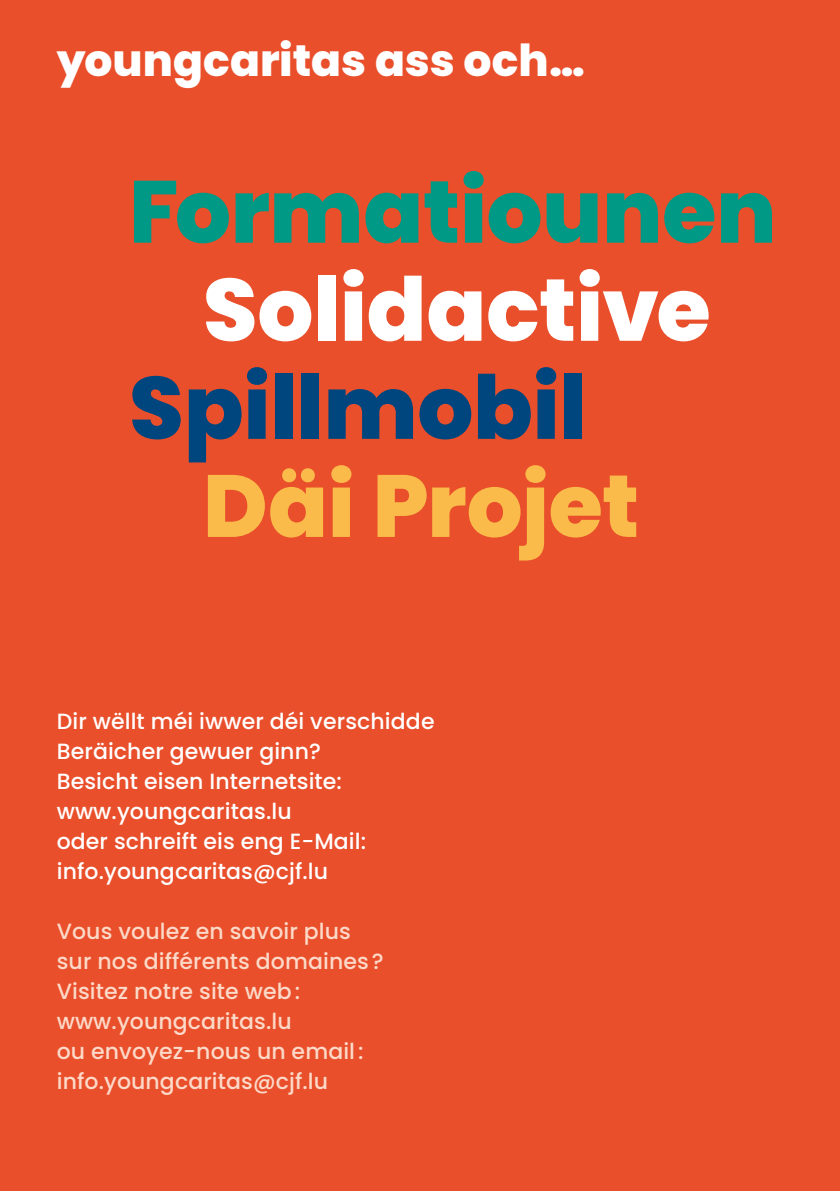
<style>
.page{position:relative;width:840px;height:1191px;background:#fff}
.page>*{position:absolute;margin:0;border:0;box-sizing:border-box;transform-origin:0 0}
.t1{font:800 88px "Poppins";letter-spacing:-.005em;color:#009985}
.t2{font:800 88px "Poppins";letter-spacing:-.005em;color:#fff}
.t3{font:800 88px "Poppins";letter-spacing:-.005em;color:#00467e}
.t4{font:800 88px "Poppins";letter-spacing:-.005em;color:#fbbb4b}
.t5{font:800 44px "Poppins";color:#fff}
.t6{font:500 22px/30px "Poppins";letter-spacing:.005em;color:#fff}
.t7{font:500 22px/30px "Poppins";letter-spacing:.005em;color:#fcd9c8}
</style>
<div class="page">
<div style="left:0;top:0;width:839px;height:1191px;background:#e94f2b"></div>
<h2 class="t5" style="left:57px;top:35px;width:529px">youngcaritas ass och…</h2>
<h1 class="t1" style="left:129px;top:161px;width:648px">Formatiounen</h1>
<h1 class="t2" style="left:203px;top:259px;width:509px">Solidactive</h1>
<h1 class="t3" style="left:129px;top:357px;width:458px">Spillmobil</h1>
<h1 class="t4" style="left:203px;top:455px;width:437px">Däi Projet</h1>
<p class="t6" style="left:57px;top:706px;width:379px">Dir wëllt méi iwwer déi verschidde<br>Beräicher gewuer ginn?<br>Besicht eisen Internetsite: www.youngcaritas.lu<br>oder schreift eis eng E-Mail: info.youngcaritas@cjf.lu</p>
<p class="t7" style="left:57px;top:916px;width:328px">Vous voulez en savoir plus sur nos différents domaines ?<br>Visitez notre site web: www.youngcaritas.lu<br>ou envoyez-nous un email : info.youngcaritas@cjf.lu</p>
</div>
